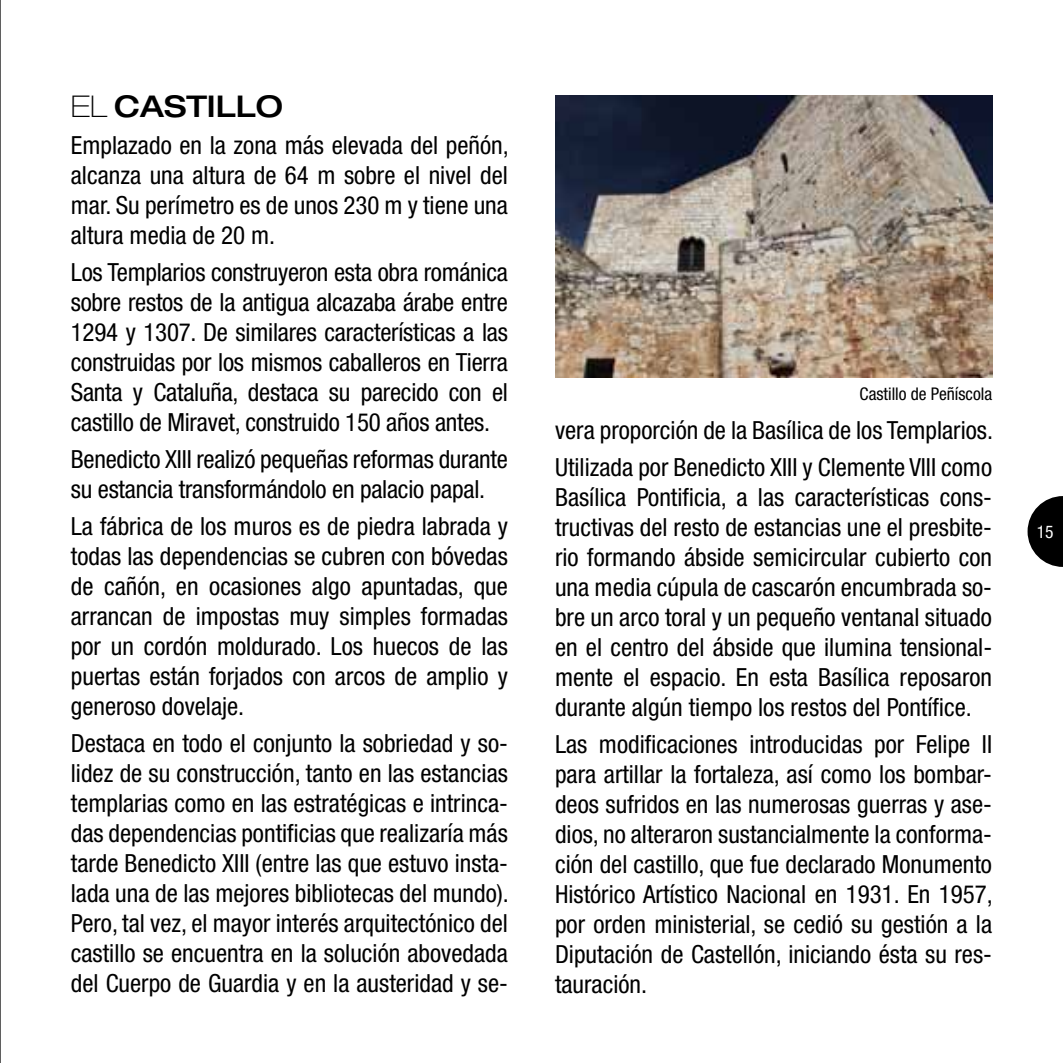
<style>
.page{position:relative;width:1063px;height:1063px;background:#fff}
.page>*{position:absolute;margin:0;border:0;box-sizing:border-box;transform-origin:0 0}
.t1{font:500 expanded 30px "Helvetica Neue LT Pro";color:#000}
.t2{font:condensed 25px/30px "Helvetica Neue LT Std";color:#000;text-align:justify}
.t3{font:condensed 17.5px "Helvetica Neue LT Std";color:#000}
.t4{font:condensed 17.5px "Helvetica Neue LT Std";color:#fff}
.s1{font-weight:100}
</style>
<div class="page">
<svg style="left:1028px;top:496px;width:35px;height:71px"></svg>
<hr style="left:0;top:0;width:1px;height:1063px;background:#000">
<img style="left:555px;top:96px;width:437px;height:281px">
<p class="t1" style="left:71px;top:88px;width:214px"><span class="s1">EL</span> CASTILLO</p>
<p class="t2" style="left:71px;top:130px;width:440px">Emplazado en la zona más elevada del peñón, alcanza una altura de 64 m sobre el nivel del mar. Su perímetro es de unos 230 m y tiene una altura media de 20 m.</p>
<p class="t2" style="left:71px;top:257px;width:439px">Los Templarios construyeron esta obra románica sobre restos de la antigua alcazaba árabe entre 1294 y 1307. De similares características a las construidas por los mismos caballeros en Tierra Santa y Cataluña, destaca su parecido con el castillo de Miravet, construido 150 años antes.</p>
<p class="t2" style="left:71px;top:444px;width:439px">Benedicto XIII realizó pequeñas reformas durante su estancia transformándolo en palacio papal.</p>
<p class="t2" style="left:71px;top:511px;width:439px">La fábrica de los muros es de piedra labrada y todas las dependencias se cubren con bóvedas de cañón, en ocasiones algo apuntadas, que arrancan de impostas muy simples formadas por un cordón moldurado. Los huecos de las puertas están forjados con arcos de amplio y generoso dovelaje.</p>
<p class="t2" style="left:71px;top:728px;width:439px">Destaca en todo el conjunto la sobriedad y so&shy;lidez de su construcción, tanto en las estancias templarias como en las estratégicas e intrinca&shy;das dependencias pontificias que realizaría más tarde Benedicto XIII (entre las que estuvo insta&shy;lada una de las mejores bibliotecas del mundo).<br>Pero, tal vez, el mayor interés arquitectónico del castillo se encuentra en la solución abovedada del Cuerpo de Guardia y en la austeridad y se-</p>
<p class="t3" style="left:860px;top:384px;width:134px">Castillo de Peñíscola</p>
<p class="t2" style="left:555px;top:411px;width:440px;line-height:37px">vera proporción de la Basílica de los Templarios.<br>Utilizada por Benedicto XIII y Clemente VIII como</p>
<p class="t2" style="left:555px;top:482px;width:439px">Basílica Pontificia, a las características cons&shy;tructivas del resto de estancias une el presbite&shy;rio formando ábside semicircular cubierto con una media cúpula de cascarón encumbrada so&shy;bre un arco toral y un pequeño ventanal situado en el centro del ábside que ilumina tensional&shy;mente el espacio. En esta Basílica reposaron durante algún tiempo los restos del Pontífice.</p>
<p class="t2" style="left:555px;top:729px;width:439px">Las modificaciones introducidas por Felipe II para artillar la fortaleza, así como los bombar&shy;deos sufridos en las numerosas guerras y ase&shy;dios, no alteraron sustancialmente la conforma&shy;ción del castillo, que fue declarado Monumento Histórico Artístico Nacional en 1931. En 1957, por orden ministerial, se cedió su gestión a la Diputación de Castellón, iniciando ésta su res&shy;tauración.</p>
<p class="t4" style="left:1037px;top:521px;width:18px">15</p>
</div>
